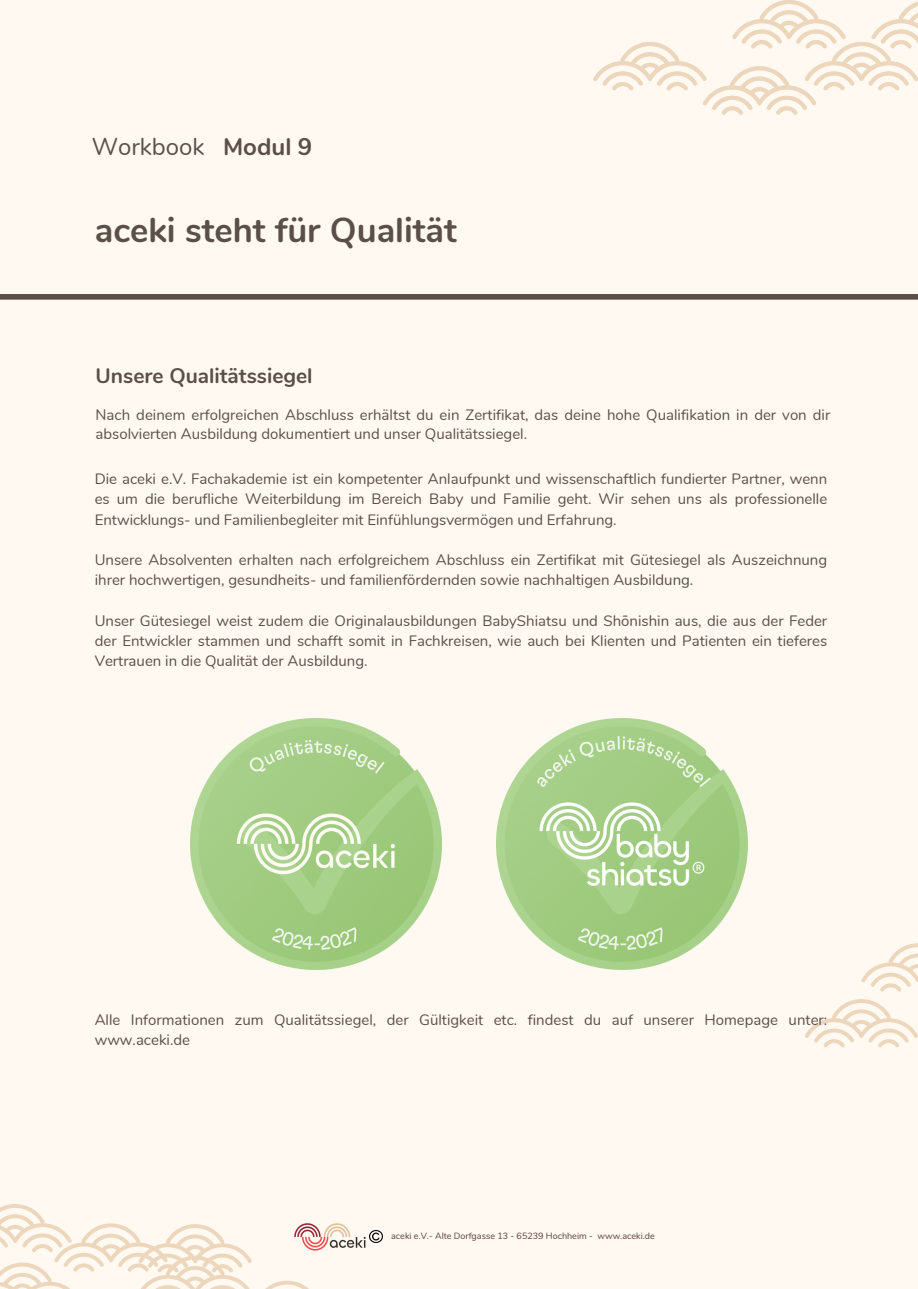
<style>
.page{position:relative;width:918px;height:1289px;background:#fff}
.page>*{position:absolute;margin:0;border:0;box-sizing:border-box;transform-origin:0 0}
.t1{font:700 34.5px "Nunito";color:#5b5047}
.t2{font:24px "Nunito";color:#5b5047}
.t3{font:700 21px "Nunito";color:#5b5047}
.t4{font:15px/20.2px "Nunito";color:#5b5047}
.t5{font:9px "Nunito";color:#5d3d3d}
.s1{font-weight:700}
</style>
<div class="page">
<div style="left:0;top:0;width:918px;height:1288px;background:#fff9f1"></div>
<svg style="left:861px;top:943px;width:57px;height:48px"></svg>
<svg style="left:805px;top:999px;width:113px;height:48px"></svg>
<svg style="left:370px;top:1230px;width:12px;height:12px"></svg>
<img style="left:344px;top:1225px;width:21px;height:23px">
<svg style="left:0;top:1204px;width:344px;height:84px"></svg>
<svg style="left:593px;top:0;width:325px;height:115px"></svg>
<div style="left:0;top:294px;width:918px;height:5px;background:#5b5047"></div>
<img style="left:497px;top:718px;width:250px;height:251px">
<img style="left:191px;top:718px;width:250px;height:251px">
<h2 class="t2" style="left:92px;top:130px;width:222px">Workbook <span class="s1">Modul 9</span></h2>
<h1 class="t1" style="left:95px;top:207px;width:364px">aceki steht für Qualität</h1>
<h3 class="t3" style="left:96px;top:362px;width:219px">Unsere Qualitätssiegel</h3>
<p class="t4" style="left:96px;top:405px;width:736px;line-height:19px">Nach deinem erfolgreichen Abschluss erhältst du ein Zertifikat, das deine hohe Qualifikation in der von dir absolvierten Ausbildung dokumentiert und unser Qualitätssiegel.</p>
<p class="t4" style="left:95px;top:469px;width:734px;text-align:justify">Die aceki e.V. Fachakademie ist ein kompetenter Anlaufpunkt und wissenschaftlich fundierter Partner, wenn es um die berufliche Weiterbildung im Bereich Baby und Familie geht. Wir sehen uns als professionelle Entwicklungs- und Familienbegleiter mit Einfühlungsvermögen und Erfahrung.</p>
<p class="t4" style="left:95px;top:550px;width:734px">Unsere Absolventen erhalten nach erfolgreichem Abschluss ein Zertifikat mit Gütesiegel als Auszeichnung ihrer hochwertigen, gesundheits- und familienfördernden sowie nachhaltigen Ausbildung.</p>
<p class="t4" style="left:95px;top:610px;width:734px;text-align:justify">Unser Gütesiegel weist zudem die Originalausbildungen BabyShiatsu und Shōnishin aus, die aus der Feder der Entwickler stammen und schafft somit in Fachkreisen, wie auch bei Klienten und Patienten ein tieferes Vertrauen in die Qualität der Ausbildung.</p>
<p class="t4" style="left:95px;top:1009px;width:734px">Alle Informationen zum Qualitätssiegel, der Gültigkeit etc. findest du auf unserer Homepage unter: www.aceki.de</p>
<p class="t5" style="left:391px;top:1229px;width:265px">aceki e.V.- Alte Dorfgasse 13 - 65239 Hochheim - www.aceki.de</p>
</div>
